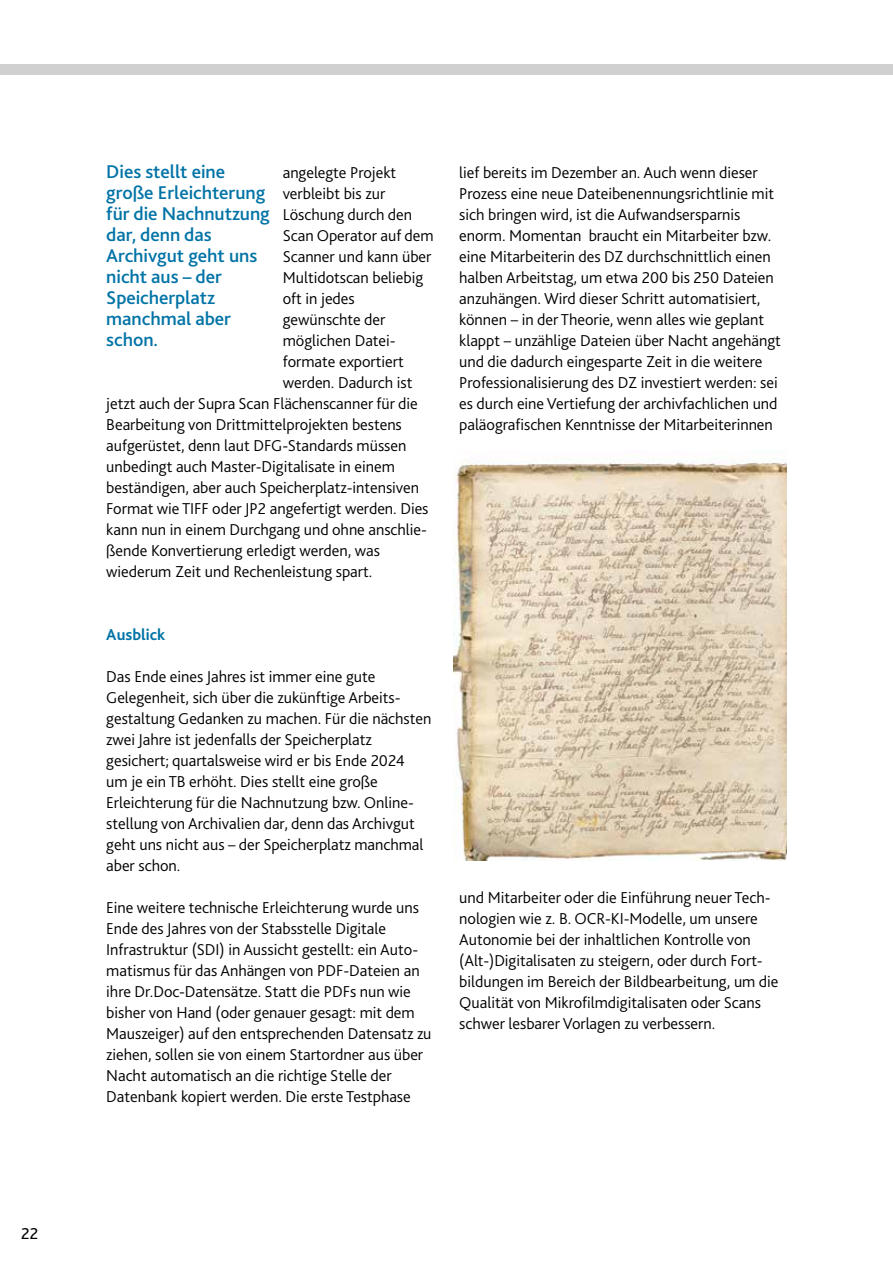
<style>
.page{position:relative;width:893px;height:1263px;background:#fff}
.page>*{position:absolute;margin:0;border:0;box-sizing:border-box;transform-origin:0 0}
.t1{font:500 19.35px/21px "Bliss";letter-spacing:-.005em;color:#0073a6}
.t2{font:300 16.5px/21px "Bliss";letter-spacing:-.005em;color:#000}
.t3{font:700 16.5px "Bliss";color:#0073a6}
.t4{font:16.5px "Bliss";color:#000}
</style>
<div class="page">
<div style="left:0;top:64px;width:893px;height:10px;background:#d0d0d0"></div>
<img style="left:454px;top:459px;width:333px;height:401px">
<p class="t4" style="left:21px;top:1224px;width:18px">22</p>
<p class="t1" style="left:106px;top:161px;width:165px">Dies stellt eine große Erleichterung für die Nachnutzung dar, denn das<br>Archivgut geht uns nicht aus – der<br>Speicherplatz manchmal aber schon.</p>
<p class="t2" style="left:283px;top:162px;width:115px">angelegte Projekt</p>
<p class="t2" style="left:283px;top:183px;width:104px">verbleibt bis zur</p>
<p class="t2" style="left:283px;top:204px;width:131px">Löschung durch den</p>
<p class="t2" style="left:283px;top:225px;width:152px">Scan Operator auf dem</p>
<p class="t2" style="left:283px;top:246px;width:150px">Scanner und kann über</p>
<p class="t2" style="left:283px;top:267px;width:142px">Multidotscan beliebig</p>
<p class="t2" style="left:283px;top:288px;width:73px">oft in jedes</p>
<p class="t2" style="left:283px;top:309px;width:104px">gewünschte der</p>
<p class="t2" style="left:283px;top:330px;width:113px">möglichen Datei-</p>
<p class="t2" style="left:283px;top:351px;width:122px">formate exportiert</p>
<p class="t2" style="left:283px;top:372px;width:131px">werden. Dadurch ist</p>
<p class="t2" style="left:106px;top:393px;width:313px">jetzt auch der Supra Scan Flächenscanner für die</p>
<p class="t2" style="left:106px;top:414px;width:297px">Bearbeitung von Drittmittelprojekten bestens</p>
<p class="t2" style="left:106px;top:435px;width:302px">aufgerüstet, denn laut DFG-Standards müssen</p>
<p class="t2" style="left:106px;top:456px;width:290px">unbedingt auch Master-Digitalisate in einem</p>
<p class="t2" style="left:106px;top:477px;width:314px">beständigen, aber auch Speicherplatz-intensiven</p>
<p class="t2" style="left:106px;top:498px;width:324px">Format wie TIFF oder JP2 angefertigt werden. Dies</p>
<p class="t2" style="left:106px;top:519px;width:322px">kann nun in einem Durchgang und ohne anschlie-</p>
<p class="t2" style="left:106px;top:540px;width:275px">ßende Konvertierung erledigt werden, was</p>
<p class="t2" style="left:106px;top:561px;width:268px">wiederum Zeit und Rechenleistung spart.</p>
<p class="t3" style="left:106px;top:624px;width:61px">Ausblick</p>
<p class="t2" style="left:106px;top:666px;width:327px">Das Ende eines Jahres ist immer eine gute Gelegenheit, sich über die zukünftige Arbeits&shy;gestaltung Gedanken zu machen. Für die nächsten zwei Jahre ist jedenfalls der Speicherplatz gesichert; quartalsweise wird er bis Ende 2024<br>um je ein TB erhöht. Dies stellt eine große Erleichterung für die Nachnutzung bzw. Online&shy;stellung von Archivalien dar, denn das Archivgut geht uns nicht aus – der Speicherplatz manchmal aber schon.</p>
<p class="t2" style="left:106px;top:897px;width:327px">Eine weitere technische Erleichterung wurde uns Ende des Jahres von der Stabsstelle Digitale Infrastruktur (SDI) in Aussicht gestellt: ein Auto&shy;matismus für das Anhängen von PDF-Dateien an ihre Dr.Doc-Datensätze. Statt die PDFs nun wie bisher von Hand (oder genauer gesagt: mit dem Mauszeiger) auf den entsprechenden Datensatz zu ziehen, sollen sie von einem Startordner aus über Nacht automatisch an die richtige Stelle der Datenbank kopiert werden. Die erste Testphase</p>
<p class="t2" style="left:459px;top:162px;width:323px">lief bereits im Dezember an. Auch wenn dieser Prozess eine neue Dateibenennungsrichtlinie mit sich bringen wird, ist die Aufwandsersparnis enorm. Momentan braucht ein Mitarbeiter bzw. eine Mitarbeiterin des DZ durchschnittlich einen halben Arbeitstag, um etwa 200 bis 250 Dateien anzuhängen. Wird dieser Schritt automatisiert, können – in der Theorie, wenn alles wie geplant klappt – unzählige Dateien über Nacht angehängt und die dadurch eingesparte Zeit in die weitere Professionalisierung des DZ investiert werden: sei es durch eine Vertiefung der archivfachlichen und paläografischen Kenntnisse der Mitarbeiterinnen</p>
<p class="t2" style="left:459px;top:886px;width:321px">und Mitarbeiter oder die Einführung neuer Tech&shy;nologien wie z. B. OCR-KI-Modelle, um unsere Autonomie bei der inhaltlichen Kontrolle von (Alt-)Digitalisaten zu steigern, oder durch Fort&shy;bildungen im Bereich der Bildbearbeitung, um die Qualität von Mikrofilmdigitalisaten oder Scans schwer lesbarer Vorlagen zu verbessern.</p>
</div>
